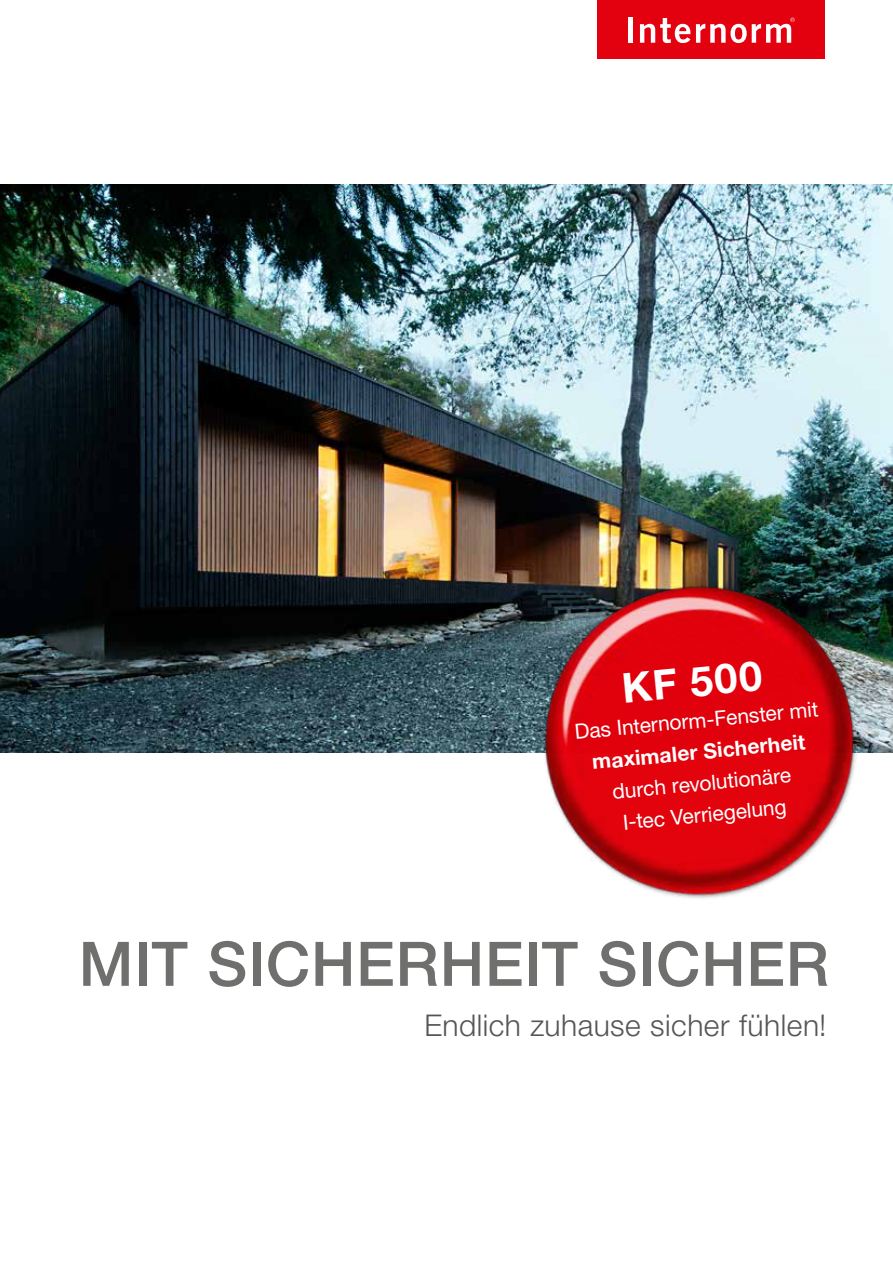
<style>
.page{position:relative;width:893px;height:1263px;background:#fff}
.page>*{position:absolute;margin:0;border:0;box-sizing:border-box;transform-origin:0 0}
.t1{font:500 61.5px "Helvetica Neue LT Pro";letter-spacing:.01em;color:#6f6f6e}
.t2{font:700 41.25px "Helvetica Neue LT Pro";color:#fff}
.t3{font:300 30px "Helvetica Neue LT Pro";letter-spacing:.015em;color:#565656}
.t4{font:21px/31.5px "Helvetica Neue LT Pro";color:#fff;text-align:center}
.t5{font:700 21px "Helvetica Neue LT Pro";color:#fff}
</style>
<div class="page">
<img style="left:0;top:185px;width:893px;height:568px">
<div style="left:597px;top:0;width:228px;height:59px;background:#e3000f"></div>
<div style="left:628px;top:17px;width:5px;height:26px;background:#fff"></div>
<svg style="left:640px;top:18px;width:50px;height:25px"></svg>
<svg style="left:696px;top:18px;width:99px;height:25px"></svg>
<img style="left:517px;top:555px;width:376px;height:344px">
<h2 class="t2" style="left:619px;top:663px;width:142px;rotate:-6deg">KF 500</h2>
<p class="t4" style="left:573px;top:715px;width:246px;rotate:-5deg">Das Internorm-Fenster mit</p>
<p class="t5" style="left:591px;top:748px;width:215px;rotate:-5deg">maximaler Sicherheit</p>
<p class="t4" style="left:611px;top:775px;width:181px;rotate:-5deg">durch revolutionäre<br>I-tec Verriegelung</p>
<h1 class="t1" style="left:79px;top:927px;width:752px">MIT SICHERHEIT SICHER</h1>
<h3 class="t3" style="left:424px;top:1007px;width:404px">Endlich zuhause sicher fühlen!</h3>
</div>
